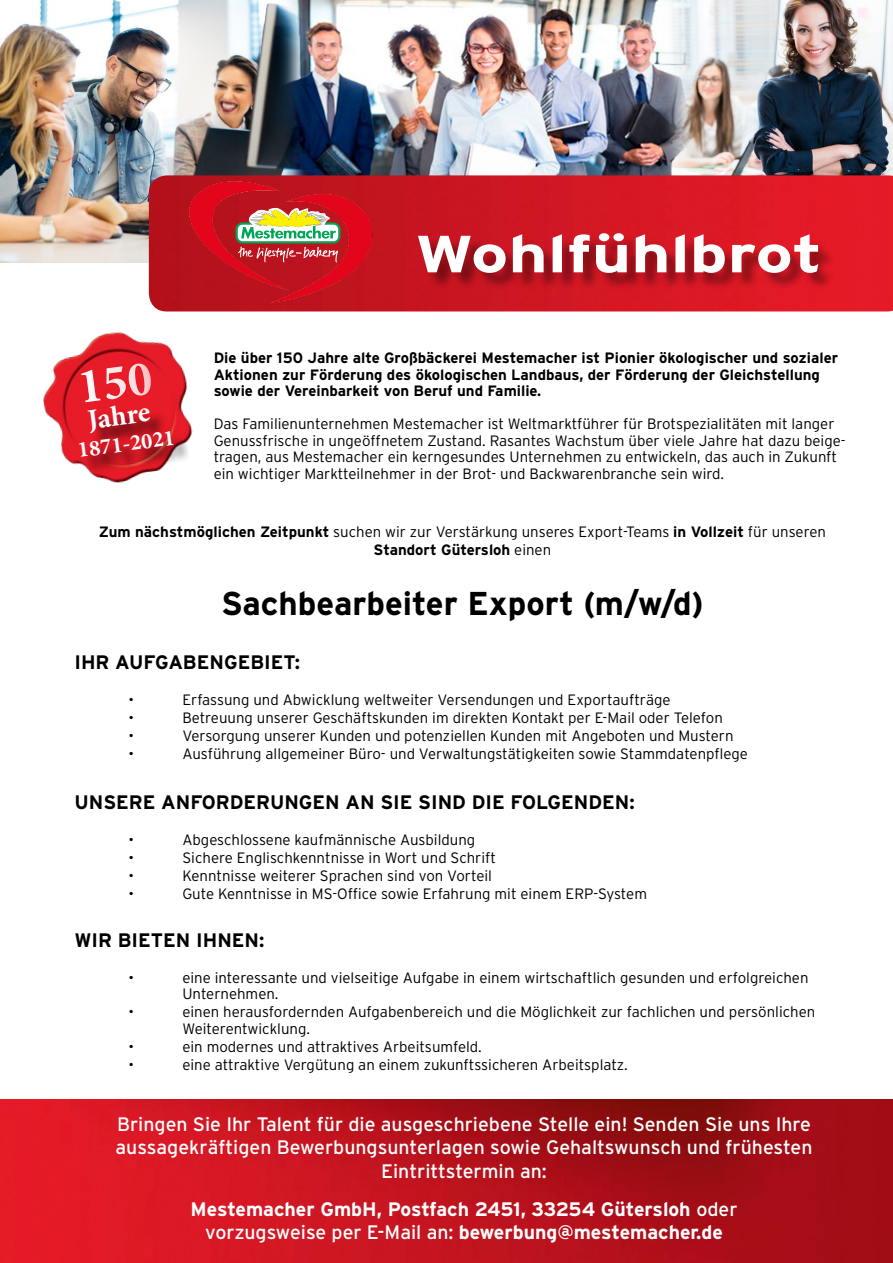
<style>
.page{position:relative;width:893px;height:1263px;background:#fff}
.page>*{position:absolute;margin:0;border:0;box-sizing:border-box;transform-origin:0 0}
.t1{font:700 52.2px "Interstate";color:#fff;scale:1.29 1}
.t2{font:700 33px "Interstate";color:#000}
.t3{font:700 28.5px "Minion Pro";color:#fff}
.t4{font:700 22.5px "Minion Pro";color:#fff}
.t5{font:19.5px/23.4px "Interstate";color:#fff;text-align:center}
.t6{font:700 19.5px/23.4px "Interstate";color:#fff;text-align:center}
.t7{font:700 19.5px "Interstate";color:#000}
.t8{font:300 15px/16.5px "Interstate";color:#000}
.t9{font:700 15px/16.5px "Interstate";color:#000}
.s1{font-weight:700}
.s2{font-weight:400}
</style>
<div class="page">
<img style="left:0;top:0;width:277px;height:262px">
<img style="left:704px;top:0;width:189px;height:175px">
<img style="left:277px;top:0;width:427px;height:175px">
<img style="left:149px;top:175px;width:744px;height:136px">
<div style="left:421px;top:236px;width:416px;height:55px;background:#000;opacity:.4"></div>
<img style="left:187px;top:178px;width:199px;height:134px">
<div style="left:237px;top:224px;width:102px;height:18px;background:#fff;border-radius:6px"></div>
<div style="left:236px;top:222px;width:104px;height:21px;border:2px solid #00a656;border-radius:6px"></div>
<svg style="left:241px;top:208px;width:95px;height:31px"></svg>
<svg style="left:238px;top:247px;width:100px;height:15px"></svg>
<img style="left:43px;top:332px;width:150px;height:151px">
<div style="left:91px;top:408px;width:77px;height:43px;background:#000;opacity:.75"></div>
<div style="left:83px;top:434px;width:108px;height:41px;background:#000;opacity:.75"></div>
<img style="left:0;top:1099px;width:893px;height:164px">
<div style="left:81px;top:362px;width:72px;height:40px;background:#e81b28"></div>
<h3 class="t3" style="left:86px;top:400px;width:64px;rotate:-7deg">Jahre</h3>
<h3 class="t4" style="left:76px;top:435px;width:99px;rotate:-8deg">1871-2021</h3>
<h1 class="t1" style="left:415px;top:222px;width:318px">Wohlfühlbrot</h1>
<p class="t9" style="left:214px;top:349px;width:626px">Die über 150 Jahre alte Großbäckerei Mestemacher ist Pionier ökologischer und sozialer<br>Aktionen zur Förderung des ökologischen Landbaus, der Förderung der Gleichstellung sowie der Vereinbarkeit von Beruf und Familie.</p>
<p class="t8" style="left:214px;top:415px;width:633px">Das Familienunternehmen Mestemacher ist Weltmarktführer für Brotspezialitäten mit langer Genussfrische in ungeöffnetem Zustand. Rasantes Wachstum über viele Jahre hat dazu beige&shy;tragen, aus Mestemacher ein kerngesundes Unternehmen zu entwickeln, das auch in Zukunft ein wichtiger Marktteilnehmer in der Brot- und Backwarenbranche sein wird.</p>
<p class="t8" style="left:99px;top:523px;width:729px;line-height:18px;text-align:center"><span class="s1">Zum nächstmöglichen Zeitpunkt</span> suchen wir zur Verstärkung unseres Export-Teams <span class="s1">in Vollzeit</span> für unseren<br><span class="s1">Standort Gütersloh</span> einen</p>
<h2 class="t2" style="left:221px;top:584px;width:484px">Sachbearbeiter Export (m/w/d)</h2>
<h3 class="t7" style="left:74px;top:651px;width:227px">IHR AUFGABENGEBIET:</h3>
<p class="t8" style="left:128px;top:692px;width:7px">•</p>
<p class="t8" style="left:182px;top:692px;width:490px">Erfassung und Abwicklung weltweiter Versendungen und Exportaufträge</p>
<p class="t8" style="left:128px;top:710px;width:7px">•</p>
<p class="t8" style="left:182px;top:710px;width:542px">Betreuung unserer Geschäftskunden im direkten Kontakt per E-Mail oder Telefon</p>
<p class="t8" style="left:128px;top:728px;width:7px">•</p>
<p class="t8" style="left:182px;top:728px;width:553px">Versorgung unserer Kunden und potenziellen Kunden mit Angeboten und Mustern</p>
<p class="t8" style="left:128px;top:746px;width:7px">•</p>
<p class="t8" style="left:182px;top:746px;width:567px">Ausführung allgemeiner Büro- und Verwaltungstätigkeiten sowie Stammdatenpflege</p>
<h3 class="t7" style="left:74px;top:790px;width:562px">UNSERE ANFORDERUNGEN AN SIE SIND DIE FOLGENDEN:</h3>
<p class="t8" style="left:128px;top:831px;width:7px">•</p>
<p class="t8" style="left:182px;top:831px;width:294px">Abgeschlossene kaufmännische Ausbildung</p>
<p class="t8" style="left:128px;top:849px;width:7px">•</p>
<p class="t8" style="left:182px;top:849px;width:315px">Sichere Englischkenntnisse in Wort und Schrift</p>
<p class="t8" style="left:128px;top:867px;width:7px">•</p>
<p class="t8" style="left:182px;top:867px;width:311px">Kenntnisse weiterer Sprachen sind von Vorteil</p>
<p class="t8" style="left:128px;top:885px;width:7px">•</p>
<p class="t8" style="left:182px;top:885px;width:466px">Gute Kenntnisse in MS-Office sowie Erfahrung mit einem ERP-System</p>
<h3 class="t7" style="left:74px;top:928px;width:192px">WIR BIETEN IHNEN:</h3>
<p class="t8" style="left:128px;top:969px;width:7px">•</p>
<p class="t8" style="left:182px;top:969px;width:628px">eine interessante und vielseitige Aufgabe in einem wirtschaftlich gesunden und erfolgreichen<br>Unternehmen.</p>
<p class="t8" style="left:128px;top:1004px;width:7px">•</p>
<p class="t8" style="left:182px;top:1004px;width:634px">einen herausfordernden Aufgabenbereich und die Möglichkeit zur fachlichen und persönlichen<br>Weiterentwicklung.</p>
<p class="t8" style="left:128px;top:1038px;width:7px">•</p>
<p class="t8" style="left:182px;top:1038px;width:301px">ein modernes und attraktives Arbeitsumfeld.</p>
<p class="t8" style="left:128px;top:1056px;width:7px">•</p>
<p class="t8" style="left:182px;top:1056px;width:447px">eine attraktive Vergütung an einem zukunftssicheren Arbeitsplatz.</p>
<h3 class="t5" style="left:116px;top:1112px;width:698px">Bringen Sie Ihr Talent für die ausgeschriebene Stelle ein! Senden Sie uns Ihre aussagekräftigen Bewerbungsunterlagen sowie Gehaltswunsch und frühesten<br>Eintrittstermin an:</h3>
<h3 class="t6" style="left:191px;top:1197px;width:548px">Mestemacher GmbH, Postfach 2451, 33254 Gütersloh <span class="s2">oder vorzugsweise per E-Mail an:</span> bewerbung@mestemacher.de</h3>
</div>
